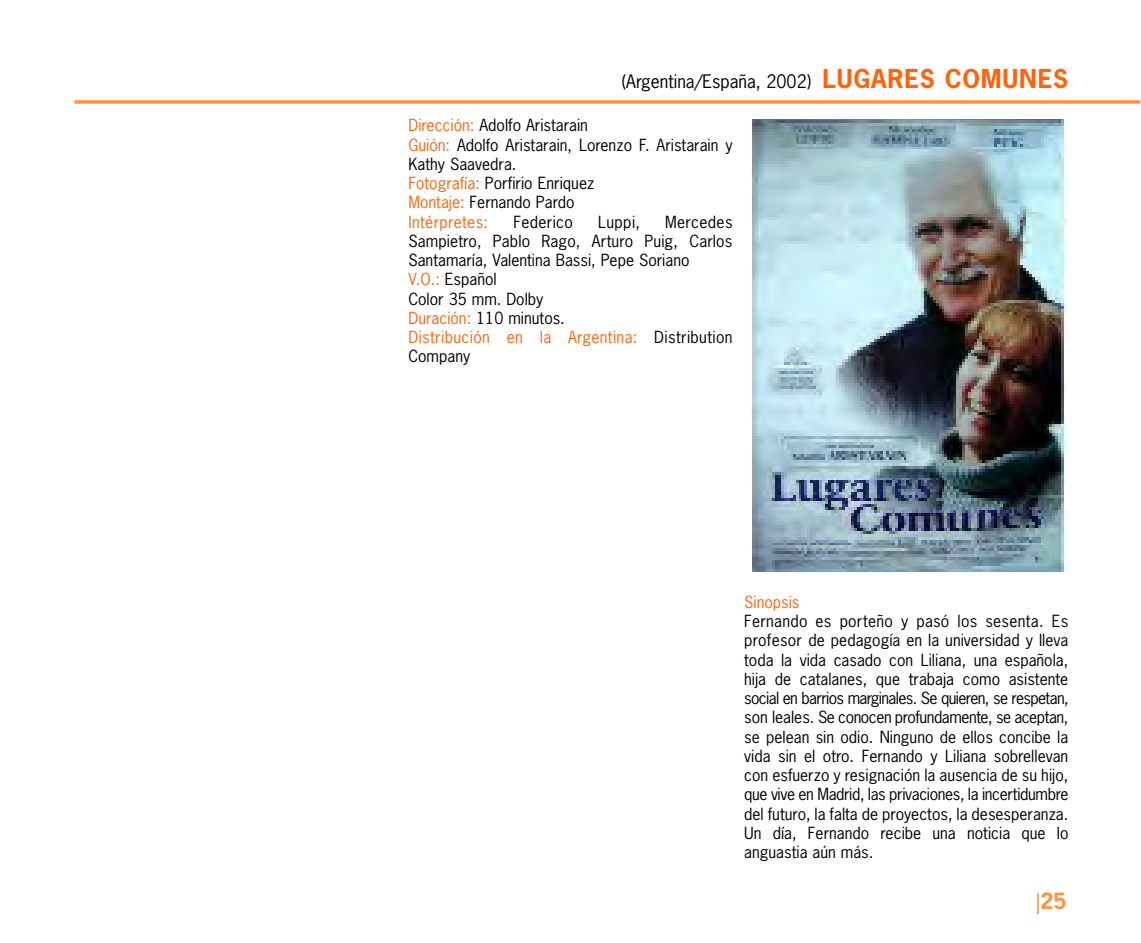
<style>
.page{position:relative;width:1141px;height:943px;background:#fff}
.page>*{position:absolute;margin:0;border:0;box-sizing:border-box;transform-origin:0 0}
.t1{font:700 21px "News Gothic";color:#fd9241}
.t2{font:17.5px "News Gothic";color:#000}
.t3{font:15.75px/19.2px "News Gothic";color:#000}
.t4{font:15.75px "News Gothic";color:#ff630e}
.t5{font:15.75px "News Gothic";letter-spacing:.025em;color:#000}
.s1{font-weight:700;font-size:24.5px;color:#ff630e}
.s2{color:#ff630e}
.s3{font-weight:400}
</style>
<div class="page">
<img style="left:751px;top:119px;width:315px;height:452px">
<svg style="left:74px;top:100px;width:1066px;height:4px;background:#fd9f58"></svg>
<p class="t2" style="left:622px;top:72px;width:448px">(Argentina/España, 2002) <span class="s1">LUGARES COMUNES</span></p>
<p class="t3" style="left:408px;top:116px;width:326px"><span class="s2">Dirección:</span> Adolfo Aristarain<br><span class="s2">Guión:</span> Adolfo Aristarain, Lorenzo F. Aristarain y<br>Kathy Saavedra.<br><span class="s2">Fotografía:</span> Porfirio Enriquez<br><span class="s2">Montaje:</span> Fernando Pardo<br><span class="s2">Intérpretes:</span></p>
<p class="t3" style="left:408px;top:212px;width:326px;text-indent:257px">Mercedes<br>Sampietro, Pablo Rago, Arturo Puig, Carlos<br>Santamaría, Valentina Bassi, Pepe Soriano<br><span class="s2">V.O.:</span> Español<br>Color 35 mm. Dolby<br><span class="s2">Duración:</span> 110 minutos.<br><span class="s2">Distribución en la Argentina:</span> Distribution<br>Company</p>
<p class="t5" style="left:513px;top:213px;width:61px">Federico</p>
<p class="t3" style="left:598px;top:212px;width:43px">Luppi,</p>
<p class="t4" style="left:744px;top:593px;width:57px">Sinopsis</p>
<p class="t3" style="left:744px;top:612px;width:326px;text-align:justify">Fernando es porteño y pasó los sesenta. Es profesor de pedagogía en la universidad y lleva toda la vida casado con Liliana, una española, hija de catalanes, que trabaja como asistente social en barrios marginales. Se quieren, se respetan, son leales. Se conocen profundamente, se aceptan, se pelean sin odio. Ninguno de ellos concibe la vida sin el otro. Fernando y Liliana sobrellevan con esfuerzo y resignación la ausencia de su hijo, que vive en Madrid, las privaciones, la incertidumbre del futuro, la falta de proyectos, la desesperanza.<br>Un día, Fernando recibe una noticia que lo anguastia aún más.</p>
<h1 class="t1" style="left:1036px;top:889px;width:32px"><span class="s3">|</span>25</h1>
</div>
